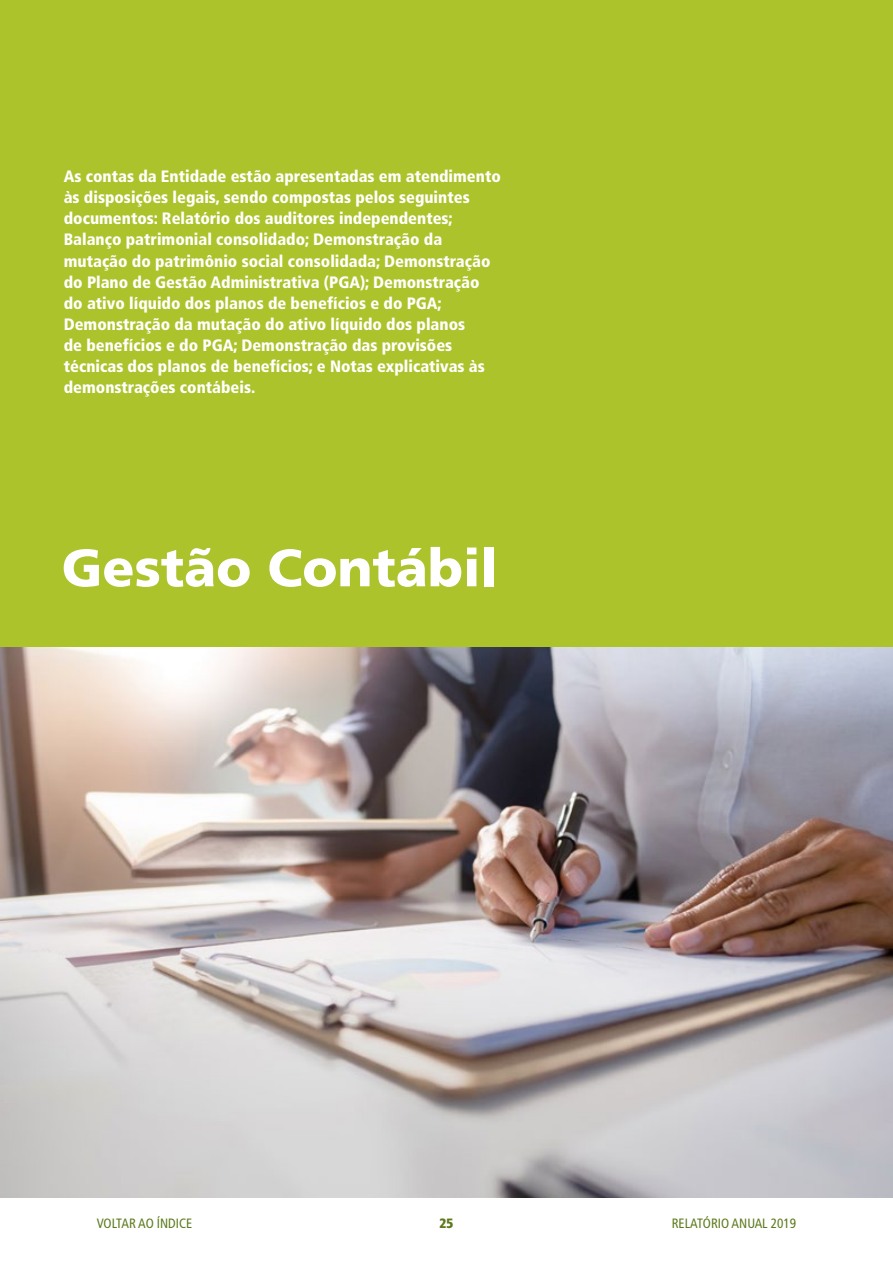
<style>
.page{position:relative;width:893px;height:1263px;background:#fff}
.page>*{position:absolute;margin:0;border:0;box-sizing:border-box;transform-origin:0 0}
.t1{font:900 52.5px "Frutiger";color:#fff}
.t2{font:900 condensed 16.5px/21px "Frutiger";color:#fff}
.t3{font:condensed 13.5px "Frutiger";color:#5c7a1c}
.t4{font:900 condensed 13.5px "Frutiger";color:#5c7a1c}
</style>
<div class="page">
<img style="left:0;top:646px;width:893px;height:551px">
<div style="left:0;top:0;width:893px;height:646px;background:#adc32b"></div>
<p class="t2" style="left:64px;top:166px;width:439px">As contas da Entidade estão apresentadas em atendimento às disposições legais, sendo compostas pelos seguintes documentos: Relatório dos auditores independentes; Balanço patrimonial consolidado; Demonstração da mutação do patrimônio social consolidada; Demonstração do Plano de Gestão Administrativa (PGA); Demonstração do ativo líquido dos planos de benefícios e do PGA; Demonstração da mutação do ativo líquido dos planos<br>de benefícios e do PGA; Demonstração das provisões técnicas dos planos de benefícios; e Notas explicativas às demonstrações contábeis.</p>
<h1 class="t1" style="left:62px;top:536px;width:438px">Gestão Contábil</h1>
<p class="t3" style="left:97px;top:1215px;width:97px">VOLTAR AO ÍNDICE</p>
<p class="t4" style="left:440px;top:1215px;width:15px">25</p>
<p class="t3" style="left:672px;top:1215px;width:126px">RELATÓRIO ANUAL 2019</p>
</div>
